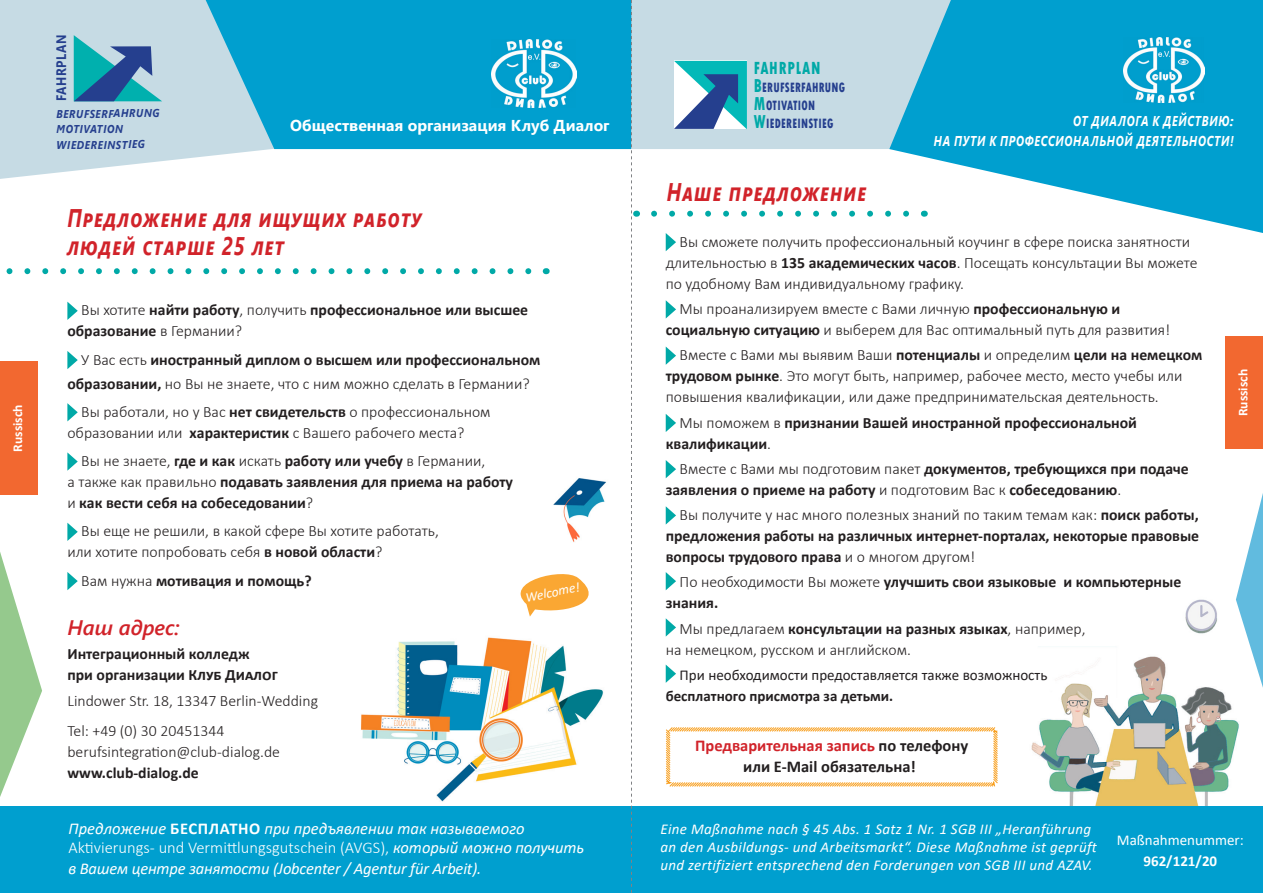
<style>
.page{position:relative;width:1263px;height:893px;background:#fff}
.page>*{position:absolute;margin:0;border:0;box-sizing:border-box;transform-origin:0 0}
.t1{font:italic 700 25.5px/28.5px "Segoe UI";letter-spacing:.05em;color:#d1232a;scale:.75 1}
.t2{font:italic 600 21px "Segoe UI";color:#d1232a}
.t3{font:800 condensed 18.45px "Tw Cen";letter-spacing:.05em;color:#00a9a7;scale:.83 1}
.t4{font:italic 16.5px/19.5px "Calibri";letter-spacing:-.01em;color:#fff}
.t5{font:700 16.5px/21px "Calibri";color:#231f20;text-align:center}
.t6{font:700 15.75px/21px "Calibri";color:#231f20}
.t7{font:300 15.75px/21px "Calibri";color:#231f20}
.t8{font:700 15.75px "Segoe UI";color:#fff}
.t9{font:italic 15px/18px "Calibri";letter-spacing:.02em;color:#fff}
.t10{font:15px "Calibri";color:#231f20}
.t11{font:700 15px "Calibri";color:#231f20}
.t12{font:15px "Calibri";color:#fff}
.t13{font:700 15px "Calibri";color:#fff}
.t14{font:italic 700 14.25px/19.5px "Segoe UI";letter-spacing:.06em;color:#fff;text-align:right;scale:.75 1}
.t15{font:800 condensed 14.25px/18px "Tw Cen";letter-spacing:.025em;color:#253f8e;scale:.8 1}
.t16{font:700 13.8px "Segoe UI";letter-spacing:.045em;color:#253f8e;scale:.87 1}
.t17{font:700 13.5px "Calibri";color:#fff}
.t18{font:italic 13.5px "Calibri";color:#fff}
.t19{font:italic 700 11.25px/15px "Segoe UI";color:#253f8e;scale:.88 1}
.s1{font-weight:300}
.s2{font-weight:700}
.s3{font-weight:700;font-style:normal}
.s4{font-weight:300;font-style:normal}
.s5{font-size:19.65px;color:#00a9a7}
.s6{color:#d1232a}
</style>
<div class="page">
<img style="left:1010px;top:656px;width:253px;height:151px">
<img style="left:553px;top:478px;width:53px;height:64px">
<div style="left:0;top:807px;width:1263px;height:86px;background:#009fcf"></div>
<div style="left:637px;top:0;width:252px;height:149px;background:#c6dbe4"></div>
<svg style="left:67px;top:302px;width:11px;height:18px"></svg>
<svg style="left:67px;top:351px;width:11px;height:18px"></svg>
<svg style="left:67px;top:403px;width:11px;height:18px"></svg>
<svg style="left:67px;top:452px;width:11px;height:19px"></svg>
<svg style="left:67px;top:523px;width:11px;height:18px"></svg>
<svg style="left:67px;top:572px;width:11px;height:18px"></svg>
<svg style="left:666px;top:233px;width:10px;height:18px"></svg>
<svg style="left:666px;top:300px;width:10px;height:19px"></svg>
<svg style="left:666px;top:347px;width:10px;height:18px"></svg>
<svg style="left:666px;top:414px;width:10px;height:18px"></svg>
<svg style="left:666px;top:460px;width:10px;height:18px"></svg>
<svg style="left:666px;top:506px;width:10px;height:19px"></svg>
<svg style="left:666px;top:572px;width:10px;height:18px"></svg>
<svg style="left:666px;top:618px;width:10px;height:19px"></svg>
<svg style="left:666px;top:665px;width:10px;height:18px"></svg>
<svg style="left:0;top:0;width:298px;height:179px;background:#cde0e7"></svg>
<svg style="left:206px;top:0;width:425px;height:149px;background:#11a4d0"></svg>
<svg style="left:889px;top:0;width:374px;height:233px;fill:#009fcf"></svg>
<div style="left:1225px;top:337px;width:38px;height:112px;background:#f26830"></div>
<div style="left:0;top:361px;width:38px;height:134px;background:#f26830"></div>
<svg style="left:6px;top:268px;width:526px;height:6px"></svg>
<svg style="left:654px;top:211px;width:261px;height:6px"></svg>
<svg style="left:0;top:552px;width:42px;height:245px"></svg>
<svg style="left:520px;top:574px;width:69px;height:43px"></svg>
<img style="left:1185px;top:599px;width:33px;height:35px">
<svg style="left:666px;top:727px;width:332px;height:60px"></svg>
<svg style="left:1236px;top:493px;width:27px;height:195px"></svg>
<img style="left:1123px;top:38px;width:81px;height:64px">
<img style="left:491px;top:40px;width:85px;height:68px">
<svg style="left:74px;top:35px;width:88px;height:66px;background:#529bb7"></svg>
<svg style="left:674px;top:61px;width:73px;height:68px"></svg>
<img style="left:361px;top:637px;width:243px;height:165px">
<svg style="left:631px;top:0;width:6px;height:893px"></svg>
<p class="t17" style="left:12px;top:452px;width:49px;rotate:-90deg">Russisch</p>
<p class="t16" style="left:53px;top:101px;width:78px;rotate:-90deg">FAHRPLAN</p>
<p class="t19" style="left:56px;top:107px;width:119px;rotate:-1deg">BERUFSERFAHRUNG<br>MOTIVATION</p>
<p class="t19" style="left:56px;top:138px;width:102px;rotate:-1deg">WIEDEREINSTIEG</p>
<p class="t8" style="left:290px;top:111px;width:321px">Общественная организация Клуб Диалог</p>
<h1 class="t1" style="left:67px;top:200px;width:474px">Предложение для ищущих работу людей старше 25 лет</h1>
<p class="t6" style="left:67px;top:299px;width:462px;text-indent:14px"><span class="s1">Вы хотите</span> найти работу<span class="s1">, получить</span> профессиональное или высшее образование <span class="s1">в Германии?</span></p>
<p class="t6" style="left:67px;top:347px;width:474px;line-height:24px;text-indent:14px"><span class="s1">У Вас есть</span> иностранный диплом о высшем или профессиональном образовании, <span class="s1">но Вы не знаете, что с ним можно сделать в Германии?</span></p>
<p class="t7" style="left:67px;top:401px;width:425px;text-indent:14px">Вы работали, но у Вас <span class="s2">нет свидетельств</span> о профессиональном образовании или <span class="s2">характеристик</span> с Вашего рабочего места?</p>
<p class="t6" style="left:67px;top:450px;width:447px;text-indent:14px"><span class="s1">Вы не знаете,</span> где и как <span class="s1">искать</span> работу или учебу <span class="s1">в Германии,<br>а также как правильно</span> подавать заявления для приема на работу <span class="s1">и</span> как вести себя на собеседовании<span class="s1">?</span></p>
<p class="t7" style="left:67px;top:521px;width:373px;text-indent:14px">Вы еще не решили, в какой сфере Вы хотите работать, или хотите попробовать себя <span class="s2">в новой области</span>?</p>
<p class="t6" style="left:81px;top:570px;width:232px"><span class="s1">Вам нужна</span> мотивация и помощь?</p>
<p class="t18" style="left:525px;top:593px;width:56px;rotate:-11deg">Welcome!</p>
<h2 class="t2" style="left:67px;top:607px;width:114px">Наш адрес:</h2>
<p class="t6" style="left:67px;top:643px;width:212px">Интеграционный колледж при организации Клуб Диалог</p>
<p class="t7" style="left:67px;top:686px;width:252px;line-height:30px">Lindower Str. 18, 13347 Berlin-Wedding<br>Tel: +49 (0) 30 20451344</p>
<p class="t7" style="left:67px;top:741px;width:214px">berufsintegration@club-dialog.de</p>
<p class="t6" style="left:67px;top:763px;width:133px">www.club-dialog.de</p>
<p class="t4" style="left:68px;top:818px;width:517px">Предложение <span class="s3">БЕСПЛАТНО</span> при предъявлении так называемого<br><span class="s4">Aktivierungs- und Vermittlungsgutschein (AVGS),</span> который можно получить</p>
<p class="t4" style="left:68px;top:858px;width:414px">в Вашем центре занятости (Jobcenter / Agentur für Arbeit).</p>
<p class="t3" style="left:754px;top:56px;width:82px">FAHRPLAN</p>
<p class="t15" style="left:754px;top:78px;width:116px"><span class="s5">B</span>ERUFSERFAHRUNG<br><span class="s5">M</span>OTIVATION<br><span class="s5">W</span>IEDEREINSTIEG</p>
<h1 class="t1" style="left:667px;top:174px;width:268px">Наше предложение</h1>
<p class="t14" style="left:934px;top:109px;width:401px">ОТ ДИАЛОГА К ДЕЙСТВИЮ:<br>НА ПУТИ К ПРОФЕССИОНАЛЬНОЙ ДЕЯТЕЛЬНОСТИ!</p>
<p class="t7" style="left:666px;top:231px;width:533px;text-indent:14px">Вы сможете получить профессиональный коучинг в сфере поиска занятности длительностью в <span class="s2">135 академических часов</span>. Посещать консультации Вы можете по удобному Вам индивидуальному графику.</p>
<p class="t7" style="left:666px;top:298px;width:506px;text-indent:14px">Мы проанализируем вместе с Вами личную <span class="s2">профессиональную и социальную ситуацию</span> и выберем для Вас оптимальный путь для развития!</p>
<p class="t7" style="left:666px;top:344px;width:538px;text-indent:14px">Вместе с Вами мы выявим Ваши <span class="s2">потенциалы</span> и определим <span class="s2">цели на немецком трудовом рынке</span>. Это могут быть, например, рабочее место, место учебы или повышения квалификации, или даже предпринимательская деятельность.</p>
<p class="t6" style="left:666px;top:412px;width:473px;text-indent:14px"><span class="s1">Мы поможем в</span> признании Вашей иностранной профессиональной квалификации<span class="s1">.</span></p>
<p class="t6" style="left:666px;top:458px;width:525px;text-indent:14px"><span class="s1">Вместе с Вами мы подготовим пакет</span> документов, требующихся при подаче заявления о приеме на работу <span class="s1">и подготовим Вас к</span> собеседованию<span class="s1">.</span></p>
<p class="t6" style="left:666px;top:504px;width:535px;text-align:justify;text-indent:14px"><span class="s1">Вы получите у нас много полезных знаний по таким темам как:</span> поиск работы, предложения работы на различных интернет-порталах, некоторые правовые вопросы трудового права <span class="s1">и о многом другом!</span></p>
<p class="t6" style="left:666px;top:571px;width:517px;text-indent:14px"><span class="s1">По необходимости Вы можете</span> улучшить свои языковые и компьютерные знания.</p>
<p class="t7" style="left:666px;top:618px;width:421px;text-indent:14px">Мы предлагаем <span class="s2">консультации на разных языках</span>, например, на немецком, русском и английском.</p>
<p class="t10" style="left:680px;top:664px;width:369px">При необходимости предоставляется также возможность</p>
<p class="t11" style="left:666px;top:685px;width:229px">бесплатного присмотра за детьми.</p>
<p class="t5" style="left:695px;top:734px;width:275px"><span class="s6">Предварительная запись</span> по телефону или E-Mail обязательна!</p>
<p class="t17" style="left:1238px;top:416px;width:49px;rotate:-90deg">Russisch</p>
<p class="t9" style="left:660px;top:821px;width:438px">Eine Maßnahme nach § 45 Abs. 1 Satz 1 Nr. 1 SGB III „Heranführung an den Ausbildungs- und Arbeitsmarkt“. Diese Maßnahme ist geprüft und zertifiziert entsprechend den Forderungen von SGB III und AZAV.</p>
<p class="t12" style="left:1117px;top:831px;width:128px">Maßnahmenummer:</p>
<p class="t13" style="left:1143px;top:855px;width:75px">962/121/20</p>
</div>
